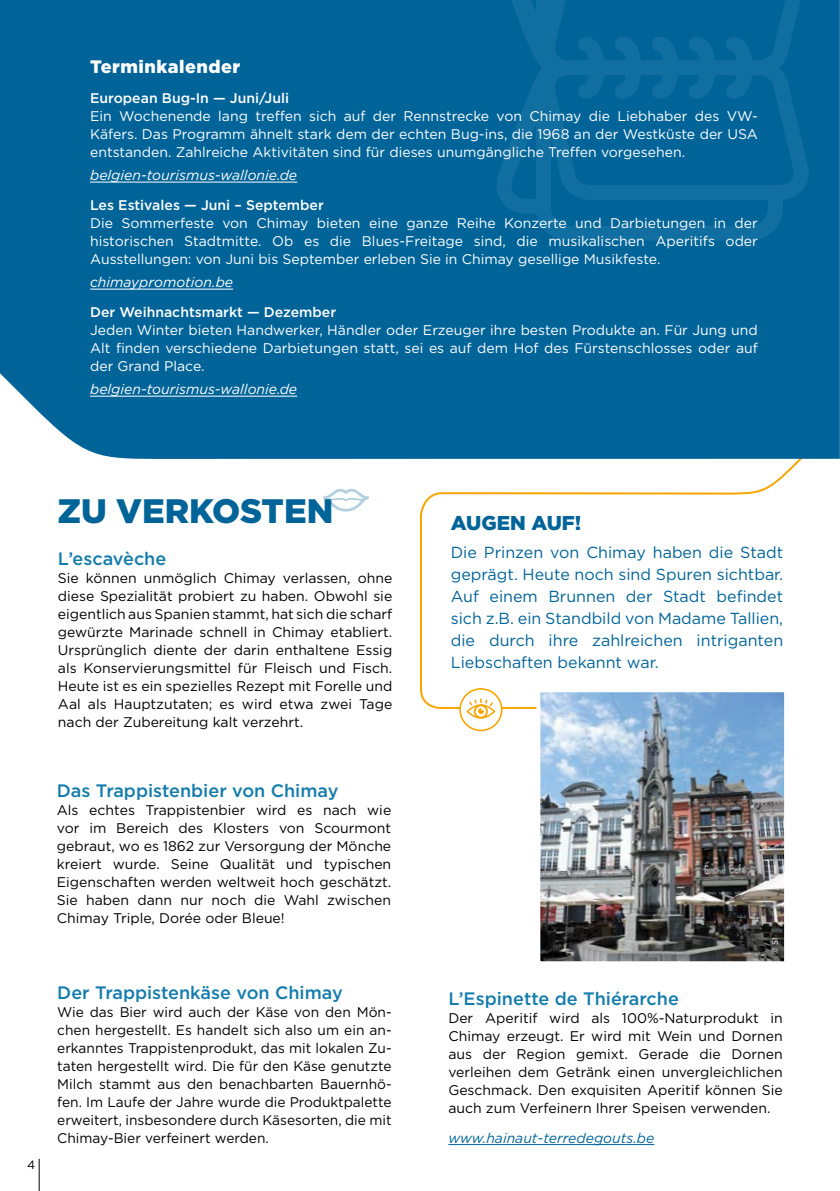
<style>
.page{position:relative;width:840px;height:1191px;background:#fff}
.page>*{position:absolute;margin:0;border:0;box-sizing:border-box;transform-origin:0 0}
.t1{font:900 34px "Gotham";color:#006499}
.t2{font:900 20px "Gotham";color:#006499}
.t3{font:500 18px "Gotham";color:#147cac}
.t4{font:900 18px "Gotham";letter-spacing:.03em;color:#fff}
.t5{font:16px/22px "Gotham";color:#006499;text-align:justify}
.t6{font:14px/18px "Gotham";color:#000;text-align:justify}
.t7{font:14px/18px "Gotham";color:#fff;text-align:justify}
.t8{font:500 14px "Gotham";color:#fff}
.t9{font:italic 14px "Gotham";color:#fff}
.t10{font:italic 14px "Gotham";color:#006499}
.t11{font:12px "Gotham";color:#000}
.t12{font:8px "Gotham";color:#fff}
</style>
<div class="page">
<svg style="left:420px;top:460px;width:381px;height:250px"></svg>
<div style="left:460px;top:689px;width:41px;height:41px;background:#fff;border-radius:50%"></div>
<div style="left:459px;top:688px;width:43px;height:43px;border:2px solid #f7a600;border-radius:50%"></div>
<div style="left:473px;top:704px;width:14px;height:14px;border:2px solid #f7a600;border-radius:50%"></div>
<div style="left:466px;top:704px;width:29px;height:14px;border:2px solid #f7a600;border-radius:50%"></div>
<svg style="left:467px;top:698px;width:27px;height:16px"></svg>
<div style="left:0;top:0;width:839px;height:460px;background:#006499"></div>
<svg style="left:496px;top:0;width:312px;height:241px;background:#05679b"></svg>
<hr style="left:90px;top:182px;width:207px;height:1px;background:#fff">
<hr style="left:90px;top:289px;width:143px;height:1px;background:#fff">
<hr style="left:90px;top:396px;width:207px;height:1px;background:#fff">
<img style="left:534px;top:686px;width:255px;height:276px">
<hr style="left:448px;top:1144px;width:206px;height:1px;background:#006499">
<svg style="left:323px;top:488px;width:46px;height:24px"></svg>
<hr style="left:39px;top:1158px;width:1px;height:33px;background:#000">
<p class="t4" style="left:90px;top:56px;width:152px">Terminkalender</p>
<p class="t8" style="left:90px;top:88px;width:200px">European Bug-In — Juni/Juli</p>
<p class="t7" style="left:90px;top:106px;width:669px">Ein Wochenende lang treffen sich auf der Rennstrecke von Chimay die Liebhaber des VW-Käfers. Das Programm ähnelt stark dem der echten Bug-ins, die 1968 an der Westküste der USA entstanden. Zahlreiche Aktivitäten sind für dieses unumgängliche Treffen vorgesehen.</p>
<p class="t9" style="left:90px;top:166px;width:208px">belgien-tourismus-wallonie.de</p>
<p class="t8" style="left:90px;top:195px;width:235px">Les Estivales — Juni – September</p>
<p class="t7" style="left:90px;top:213px;width:669px">Die Sommerfeste von Chimay bieten eine ganze Reihe Konzerte und Darbietungen in der historischen Stadtmitte. Ob es die Blues-Freitage sind, die musikalischen Aperitifs oder Ausstellungen: von Juni bis September erleben Sie in Chimay gesellige Musikfeste.</p>
<p class="t9" style="left:90px;top:273px;width:144px">chimaypromotion.be</p>
<p class="t8" style="left:90px;top:302px;width:247px">Der Weihnachtsmarkt — Dezember</p>
<p class="t7" style="left:90px;top:320px;width:669px">Jeden Winter bieten Handwerker, Händler oder Erzeuger ihre besten Produkte an. Für Jung und Alt finden verschiedene Darbietungen statt, sei es auf dem Hof des Fürstenschlosses oder auf der Grand Place.</p>
<p class="t9" style="left:90px;top:380px;width:208px">belgien-tourismus-wallonie.de</p>
<h1 class="t1" style="left:57px;top:491px;width:277px">ZU VERKOSTEN</h1>
<p class="t3" style="left:58px;top:547px;width:110px">L’escavèche</p>
<p class="t6" style="left:58px;top:569px;width:336px">Sie können unmöglich Chimay verlassen, ohne diese Spezialität probiert zu haben. Obwohl sie eigentlich aus Spanien stammt, hat sich die scharf gewürzte Marinade schnell in Chimay etabliert.<br>Ursprünglich diente der darin enthaltene Essig als Konservierungsmittel für Fleisch und Fisch.<br>Heute ist es ein spezielles Rezept mit Forelle und Aal als Hauptzutaten; es wird etwa zwei Tage nach der Zubereitung kalt verzehrt.</p>
<p class="t3" style="left:57px;top:779px;width:283px">Das Trappistenbier von Chimay</p>
<p class="t6" style="left:57px;top:801px;width:336px">Als echtes Trappistenbier wird es nach wie vor im Bereich des Klosters von Scourmont gebraut, wo es 1862 zur Versorgung der Mönche kreiert wurde. Seine Qualität und typischen Eigenschaften werden weltweit hoch geschätzt.<br>Sie haben dann nur noch die Wahl zwischen Chimay Triple, Dorée oder Bleue!</p>
<p class="t11" style="left:27px;top:1156px;width:10px">4</p>
<p class="t3" style="left:57px;top:981px;width:287px">Der Trappistenkäse von Chimay</p>
<p class="t6" style="left:57px;top:1003px;width:335px">Wie das Bier wird auch der Käse von den Mön&shy;chen hergestellt. Es handelt sich also um ein an&shy;erkanntes Trappistenprodukt, das mit lokalen Zu&shy;taten hergestellt wird. Die für den Käse genutzte Milch stammt aus den benachbarten Bauernhö&shy;fen. Im Laufe der Jahre wurde die Produktpalette erweitert, insbesondere durch Käsesorten, die mit Chimay-Bier verfeinert werden.</p>
<h2 class="t2" style="left:450px;top:511px;width:132px">AUGEN AUF!</h2>
<p class="t5" style="left:450px;top:540px;width:334px">Die Prinzen von Chimay haben die Stadt geprägt. Heute noch sind Spuren sichtbar.<br>Auf einem Brunnen der Stadt befindet sich z.B. ein Standbild von Madame Tallien, die durch ihre zahlreichen intriganten Liebschaften bekannt war.</p>
<p class="t12" style="left:769px;top:954px;width:18px;rotate:-90deg">© SI</p>
<p class="t3" style="left:448px;top:987px;width:232px">L’Espinette de Thiérarche</p>
<p class="t6" style="left:448px;top:1009px;width:336px">Der Aperitif wird als 100%-Naturprodukt in Chimay erzeugt. Er wird mit Wein und Dornen aus der Region gemixt. Gerade die Dornen verleihen dem Getränk einen unvergleichlichen Geschmack. Den exquisiten Aperitif können Sie auch zum Verfeinern Ihrer Speisen verwenden.</p>
<p class="t10" style="left:448px;top:1128px;width:207px">www.hainaut-terredegouts.be</p>
</div>
